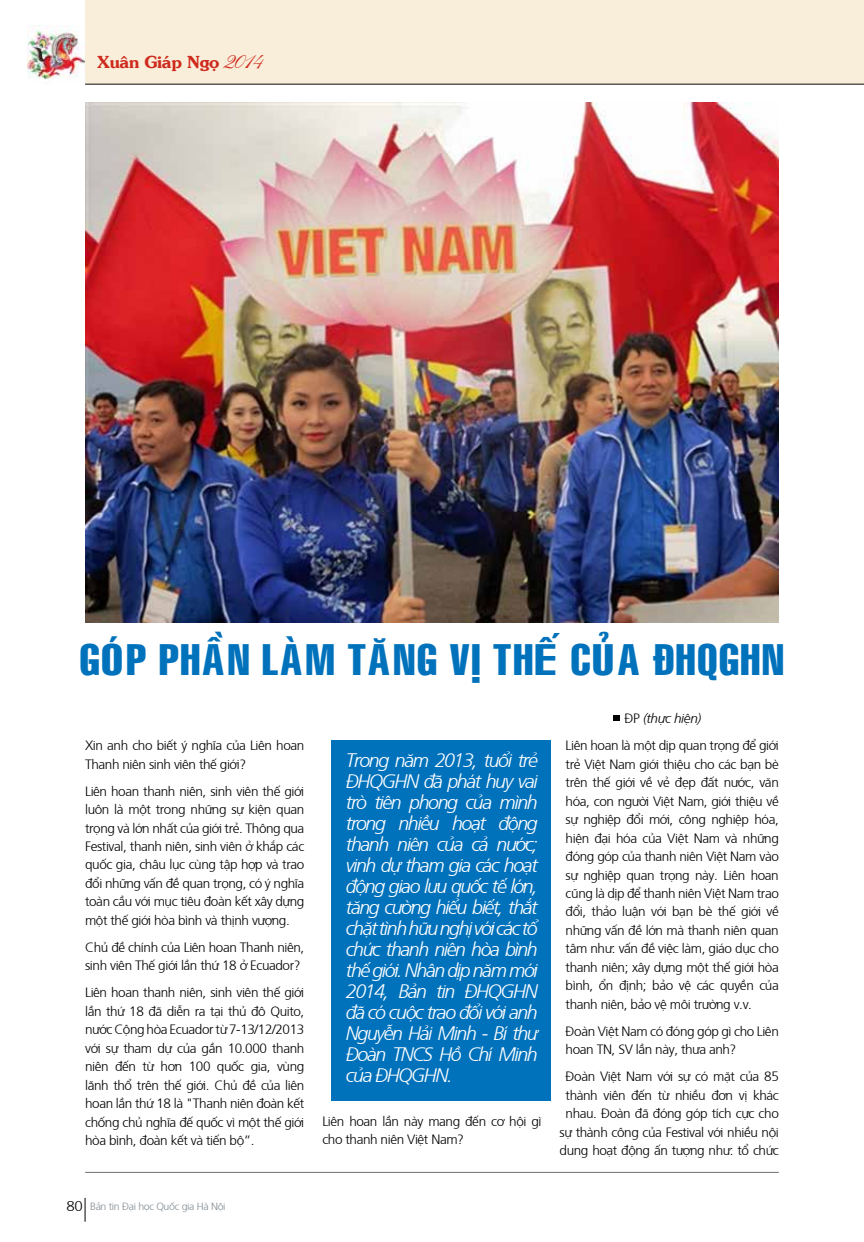
<style>
.page{position:relative;width:864px;height:1242px;background:#fff}
.page>*{position:absolute;margin:0;border:0;box-sizing:border-box;transform-origin:0 0}
.t1{font:42px "VNI Swiss Condense Bold";color:#0072bc}
.t2{font:italic 300 19.5px/21px "Frutiger";letter-spacing:-.07em;color:#fff;text-align:justify}
.t3{font:16.5px "VNI Souvir Bold";letter-spacing:-.025em;color:#cf2a1e}
.t4{font:300 13.5px/18.5px "Frutiger";letter-spacing:-.03em;color:#000}
.t5{font:italic 300 13.5px "Frutiger";letter-spacing:-.025em;color:#000}
.t6{font:300 10.5px "Frutiger";letter-spacing:-.03em;color:#828b92}
.s1{font-family:"VNI Script Italic";font-size:33px}
.s2{font-size:14.25px;color:#000}
.s3{font-style:normal}
</style>
<div class="page">
<div style="left:331px;top:740px;width:219px;height:360px;background:#0072bc"></div>
<img style="left:85px;top:102px;width:693px;height:520px">
<svg style="left:613px;top:715px;width:6px;height:6px"></svg>
<div style="left:0;top:0;width:863px;height:84px;background:#f8eed9"></div>
<div style="left:0;top:0;width:85px;height:85px;background:#fff"></div>
<img style="left:27px;top:25px;width:58px;height:55px">
<hr style="left:85px;top:1172px;width:693px;height:1px;background:#6d6e71">
<svg style="left:85px;top:1198px;width:1px;height:23px"></svg>
<hr style="left:85px;top:84px;width:778px;height:1px;background:#0a0a0b">
<p class="t3" style="left:97px;top:49px;width:168px">Xuaân Giaùp Ngoï <span class="s1">2014</span></p>
<h1 class="t1" style="left:79px;top:626px;width:682px">GOÙP PHAÀN LAØM TAÊNG VÒ THEÁ CUÛA ÑHQGHN</h1>
<p class="t4" style="left:85px;top:735px;width:220px">Xin anh cho biết ý nghĩa của Liên hoan<br>Thanh niên sinh viên thế giới?</p>
<p class="t4" style="left:85px;top:781px;width:221px;text-align:justify">Liên hoan thanh niên, sinh viên thế giới luôn là một trong những sự kiện quan trọng và lớn nhất của giới trẻ. Thông qua Festival, thanh niên, sinh viên ở khắp các quốc gia, châu lục cùng tập hợp và trao đổi những vấn đề quan trọng, có ý nghĩa toàn cầu với mục tiêu đoàn kết xây dựng một thế giới hòa bình và thịnh vượng.</p>
<p class="t4" style="left:85px;top:937px;width:220px">Chủ đề chính của Liên hoan Thanh niên, sinh viên Thế giới lần thứ 18 ở Ecuador?</p>
<p class="t4" style="left:85px;top:982px;width:221px;text-align:justify">Liên hoan thanh niên, sinh viên thế giới lần thứ 18 đã diễn ra tại thủ đô Quito, nước Cộng hòa Ecuador từ 7-13/12/2013 với sự tham dự của gần 10.000 thanh niên đến từ hơn 100 quốc gia, vùng lãnh thổ trên thế giới. Chủ đề của liên hoan lần thứ 18 là "Thanh niên đoàn kết chống chủ nghĩa đế quốc vì một thế giới hòa bình, đoàn kết và tiến bộ”.</p>
<p class="t2" style="left:346px;top:749px;width:193px">Trong năm 2013, tuổi trẻ ĐHQGHN đã phát huy vai trò tiên phong của mình trong nhiều hoạt động thanh niên của cả nước; vinh dự tham gia các hoạt động giao lưu quốc tế lớn, tăng cường hiểu biết, thắt chặt tình hữu nghị với các tổ chức thanh niên hòa bình thế giới. Nhân dịp năm mới 2014, Bản tin ĐHQGHN đã có cuộc trao đổi với anh Nguyễn Hải Minh - Bí thư Đoàn TNCS Hồ Chí Minh của ĐHQGHN.</p>
<p class="t4" style="left:322px;top:1111px;width:220px">Liên hoan lần này mang đến cơ hội gì cho thanh niên Việt Nam?</p>
<p class="t6" style="left:67px;top:1198px;width:160px"><span class="s2">80</span> Bản tin Đại học Quốc gia Hà Nội</p>
<p class="t5" style="left:624px;top:708px;width:78px"><span class="s3">ĐP</span> (thực hiện)</p>
<p class="t4" style="left:565px;top:735px;width:215px;text-align:justify">Liên hoan là một dịp quan trọng để giới trẻ Việt Nam giới thiệu cho các bạn bè trên thế giới về vẻ đẹp đất nước, văn hóa, con người Việt Nam, giới thiệu về sự nghiệp đổi mới, công nghiệp hóa, hiện đại hóa của Việt Nam và những đóng góp của thanh niên Việt Nam vào sự nghiệp quan trọng này. Liên hoan cũng là dịp để thanh niên Việt Nam trao đổi, thảo luận với bạn bè thế giới về những vấn đề lớn mà thanh niên quan tâm như: vấn đề việc làm, giáo dục cho thanh niên; xây dựng một thế giới hòa bình, ổn định; bảo vệ các quyền của thanh niên, bảo vệ môi trường v.v.</p>
<p class="t4" style="left:565px;top:1021px;width:215px">Đoàn Việt Nam có đóng góp gì cho Liên hoan TN, SV lần này, thưa anh?</p>
<p class="t4" style="left:559px;top:1066px;width:221px;text-align:center">Đoàn Việt Nam với sự có mặt của 85 thành viên đến từ nhiều đơn vị khác nhau. Đoàn đã đóng góp tích cực cho sự thành công của Festival với nhiều nội dung hoạt động ấn tượng như: tổ chức</p>
</div>
